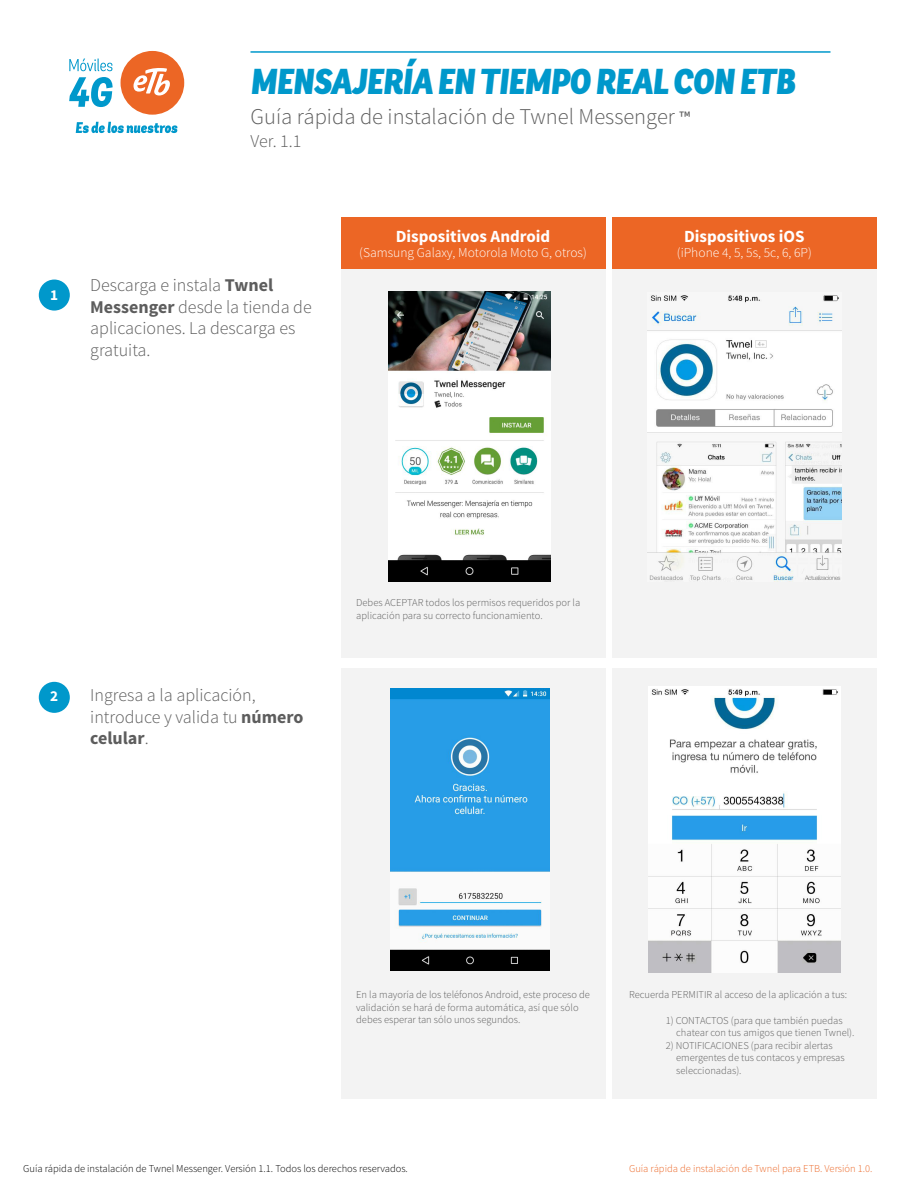
<style>
.page{position:relative;width:918px;height:1188px;background:#fff}
.page>*{position:absolute;margin:0;border:0;box-sizing:border-box;transform-origin:0 0}
.t1{font:italic 900 condensed 36px "Andes";color:#0098cb}
.t2{font:300 22.5px "Source Sans Pro";color:#5d5d5d}
.t3{font:300 18px/21.6px "Source Sans Pro";color:#5d5d5d}
.t4{font:700 16.95px "Source Sans Pro";color:#fff}
.t5{font:700 15.15px "Source Sans Pro";color:#fff}
.t6{font:300 13.5px "Source Sans Pro";color:#fff}
.t7{font:300 10.5px/12.6px "Source Sans Pro";color:#5d5d5d}
.t8{font:300 10.5px "Source Sans Pro";color:#000}
.t9{font:300 10.5px "Source Sans Pro";color:#ec6625}
.s1{font-weight:400;font-size:16.95px}
.s2{font-weight:700}
</style>
<div class="page">
<div style="left:341px;top:217px;width:264px;height:53px;background:#ec6625"></div>
<div style="left:341px;top:270px;width:264px;height:388px;background:#f3f3f3"></div>
<div style="left:612px;top:217px;width:265px;height:53px;background:#ec6625"></div>
<div style="left:612px;top:270px;width:265px;height:388px;background:#f3f3f3"></div>
<div style="left:341px;top:668px;width:264px;height:431px;background:#f3f3f3"></div>
<div style="left:612px;top:668px;width:265px;height:431px;background:#f3f3f3"></div>
<img style="left:389px;top:292px;width:162px;height:290px">
<img style="left:647px;top:295px;width:195px;height:286px">
<img style="left:391px;top:688px;width:158px;height:283px">
<img style="left:649px;top:686px;width:191px;height:286px">
<div style="left:121px;top:51px;width:63px;height:64px;background:#ec6625;border-radius:50%"></div>
<svg style="left:134px;top:68px;width:36px;height:28px"></svg>
<svg style="left:69px;top:77px;width:44px;height:30px"></svg>
<svg style="left:69px;top:59px;width:43px;height:12px"></svg>
<svg style="left:76px;top:122px;width:101px;height:11px"></svg>
<hr style="left:250px;top:51px;width:580px;height:2px;background:#0098cb">
<div style="left:39px;top:280px;width:31px;height:31px;background:#0098cb;border-radius:50%"></div>
<div style="left:39px;top:682px;width:31px;height:31px;background:#0098cb;border-radius:50%"></div>
<h1 class="t1" style="left:250px;top:58px;width:546px">MENSAJERÍA EN TIEMPO REAL CON ETB</h1>
<h2 class="t2" style="left:250px;top:103px;width:441px">Guía rápida de instalación de Twnel Messenger <span class="s1">™</span></h2>
<h3 class="t3" style="left:250px;top:130px;width:53px">Ver. 1.1</h3>
<h3 class="t5" style="left:50px;top:285px;width:10px">1</h3>
<h3 class="t3" style="left:90px;top:274px;width:223px">Descarga e instala <span class="s2">Twnel<br>Messenger</span> desde la tienda de aplicaciones. La descarga es gratuita.</h3>
<h3 class="t4" style="left:396px;top:225px;width:156px">Dispositivos Android</h3>
<p class="t6" style="left:359px;top:244px;width:229px">(Samsung Galaxy, Motorola Moto G, otros)</p>
<h3 class="t4" style="left:684px;top:225px;width:122px">Dispositivos iOS</h3>
<p class="t6" style="left:677px;top:244px;width:137px">(iPhone 4, 5, 5s, 5c, 6, 6P)</p>
<h3 class="t5" style="left:50px;top:687px;width:10px">2</h3>
<h3 class="t3" style="left:90px;top:684px;width:215px">Ingresa a la aplicación, introduce y valida tu <span class="s2">número celular</span>.</h3>
<p class="t7" style="left:356px;top:596px;width:226px">Debes ACEPTAR todos los permisos requeridos por la aplicación para su correcto funcionamiento.</p>
<p class="t7" style="left:356px;top:988px;width:235px">En la mayoría de los teléfonos Android, este proceso de validación se hará de forma automática, así que sólo debes esperar tan sólo unos segundos.</p>
<p class="t7" style="left:629px;top:989px;width:220px">Recuerda PERMITIR al acceso de la aplicación a tus:</p>
<p class="t7" style="left:676px;top:1014px;width:180px;text-indent:-10px">1) CONTACTOS (para que también puedas chatear con tus amigos que tienen Twnel).</p>
<p class="t7" style="left:676px;top:1039px;width:170px;text-indent:-10px">2) NOTIFICACIONES (para recibir alertas emergentes de tus contacos y empresas seleccionadas).</p>
<p class="t8" style="left:23px;top:1162px;width:386px">Guía rápida de instalación de Twnel Messenger. Versión 1.1. Todos los derechos reservados.</p>
<p class="t9" style="left:629px;top:1162px;width:245px">Guía rápida de instalación de Twnel para ETB. Versión 1.0.</p>
</div>
